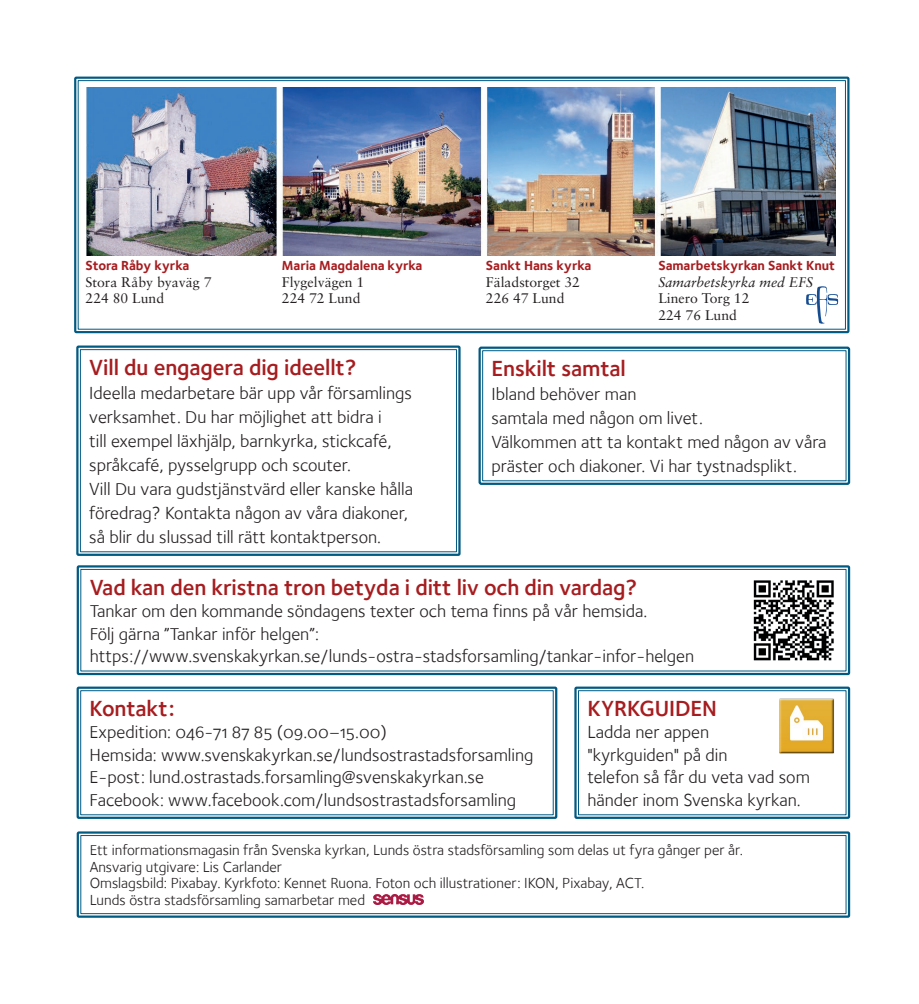
<style>
.page{position:relative;width:919px;height:1004px;background:#fff}
.page>*{position:absolute;margin:0;border:0;box-sizing:border-box;transform-origin:0 0}
.t1{font:22.5px "Foundry Sterling Demi OSF";letter-spacing:-.005em;color:#a61c1f}
.t2{font:18px/24px "Foundry Sterling Book OSF";color:#231f20}
.t3{font:15px/16.5px "Foundry Sterling Book OSF";color:#231f20}
.t4{font:13.95px/16.5px "Sabon LT";color:#231f20}
.t5{font:italic 13.95px "Sabon LT";color:#231f20}
.t6{font:13.5px "Foundry Sterling Bold OSF";letter-spacing:-.005em;color:#a61c1f}
</style>
<div class="page">
<div style="left:74px;top:77px;width:775px;height:256px;border:2px solid #005a82"></div>
<div style="left:78px;top:80px;width:767px;height:249px;border:1px solid #005a82"></div>
<svg style="left:806px;top:286px;width:32px;height:37px"></svg>
<img style="left:86px;top:87px;width:749px;height:169px">
<div style="left:77px;top:686px;width:480px;height:132px;border:2px solid #005a82"></div>
<div style="left:80px;top:690px;width:473px;height:125px;border:1px solid #005a82"></div>
<div style="left:77px;top:565px;width:773px;height:110px;border:2px solid #005a82"></div>
<div style="left:80px;top:569px;width:766px;height:102px;border:1px solid #005a82"></div>
<div style="left:574px;top:686px;width:276px;height:132px;border:2px solid #005a82"></div>
<div style="left:578px;top:690px;width:268px;height:125px;border:1px solid #005a82"></div>
<div style="left:779px;top:698px;width:55px;height:56px;background:#231f20;opacity:.52"></div>
<div style="left:779px;top:699px;width:54px;height:54px;background:#231f20;opacity:.75"></div>
<div style="left:77px;top:831px;width:773px;height:86px;border:2px solid #005a82"></div>
<div style="left:80px;top:835px;width:766px;height:79px;border:1px solid #005a82"></div>
<img style="left:373px;top:894px;width:51px;height:10px">
<img style="left:753px;top:580px;width:81px;height:81px">
<svg style="left:478px;top:346px;width:373px;height:139px"></svg>
<div style="left:482px;top:350px;width:364px;height:131px;border:1px solid #005a82"></div>
<div style="left:76px;top:345px;width:384px;height:211px;border:2px solid #005a82"></div>
<div style="left:80px;top:349px;width:377px;height:203px;border:1px solid #005a82"></div>
<p class="t6" style="left:86px;top:257px;width:105px">Stora Råby kyrka</p>
<p class="t4" style="left:86px;top:273px;width:127px">Stora Råby byaväg 7<br>224 80 Lund</p>
<p class="t6" style="left:282px;top:257px;width:142px">Maria Magdalena kyrka</p>
<p class="t4" style="left:282px;top:273px;width:84px">Flygelvägen 1<br>224 72 Lund</p>
<p class="t1" style="left:89px;top:354px;width:269px">Vill du engagera dig ideellt?</p>
<p class="t2" style="left:89px;top:381px;width:325px">Ideella medarbetare bär upp vår församlings verksamhet. Du har möjlighet att bidra i<br>till exempel läxhjälp, barnkyrka, stickcafé, språkcafé, pysselgrupp och scouter.<br>Vill Du vara gudstjänstvärd eller kanske hålla föredrag? Kontakta någon av våra diakoner, så blir du slussad till rätt kontaktperson.</p>
<p class="t6" style="left:486px;top:257px;width:107px">Sankt Hans kyrka</p>
<p class="t4" style="left:486px;top:273px;width:96px">Fäladstorget 32<br>226 47 Lund</p>
<p class="t6" style="left:658px;top:257px;width:178px">Samarbetskyrkan Sankt Knut</p>
<p class="t5" style="left:658px;top:274px;width:156px">Samarbetskyrka med EFS</p>
<p class="t4" style="left:658px;top:290px;width:93px">Linero Torg 12<br>224 76 Lund</p>
<p class="t1" style="left:491px;top:355px;width:136px">Enskilt samtal</p>
<p class="t2" style="left:491px;top:382px;width:336px">Ibland behöver man<br>samtala med någon om livet.<br>Välkommen att ta kontakt med någon av våra präster och diakoner. Vi har tystnadsplikt.</p>
<p class="t1" style="left:90px;top:573px;width:549px">Vad kan den kristna tron betyda i ditt liv och din vardag?</p>
<p class="t2" style="left:90px;top:599px;width:606px;line-height:22.5px">Tankar om den kommande söndagens texter och tema finns på vår hemsida.<br>Följ gärna ”Tankar inför helgen”: https://www.svenskakyrkan.se/lunds-ostra-stadsforsamling/tankar-infor-helgen</p>
<p class="t1" style="left:587px;top:695px;width:131px">KYRKGUIDEN</p>
<p class="t2" style="left:587px;top:721px;width:224px;line-height:22.5px">Ladda ner appen<br>"kyrkguiden" på din<br>telefon så får du veta vad som händer inom Svenska kyrkan.</p>
<p class="t3" style="left:90px;top:841px;width:654px">Ett informationsmagasin från Svenska kyrkan, Lunds östra stadsförsamling som delas ut fyra gånger per år.<br>Ansvarig utgivare: Lis Carlander<br>Omslagsbild: Pixabay. Kyrkfoto: Kennet Ruona. Foton och illustrationer: IKON, Pixabay, ACT.<br>Lunds östra stadsförsamling samarbetar med</p>
<p class="t1" style="left:90px;top:695px;width:87px">Kontakt:</p>
<p class="t2" style="left:90px;top:721px;width:445px;line-height:22.5px">Expedition: 046-71 87 85 (09.00–15.00)<br>Hemsida: www.svenskakyrkan.se/lundsostrastadsforsamling E-post: lund.ostrastads.forsamling@svenskakyrkan.se Facebook: www.facebook.com/lundsostrastadsforsamling</p>
</div>
